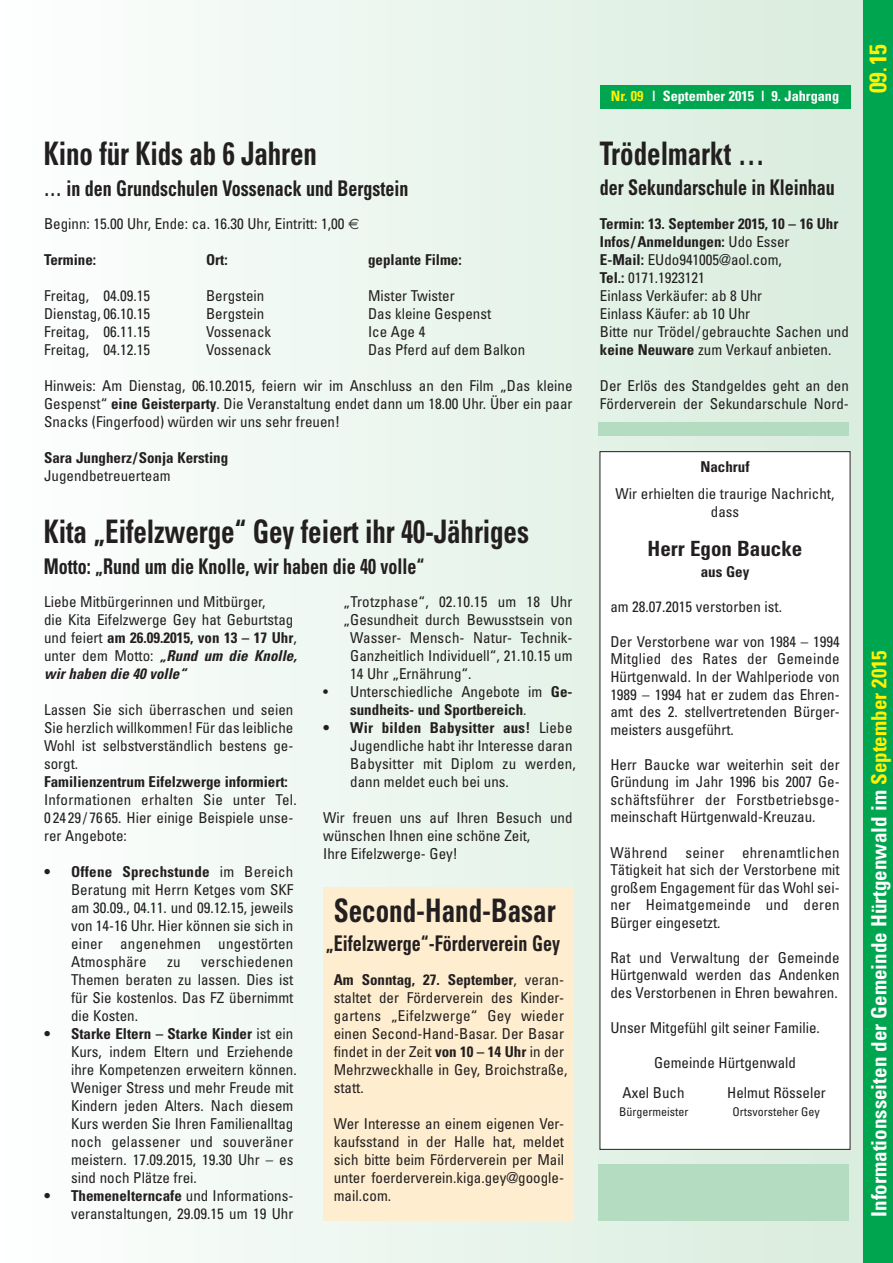
<style>
.page{position:relative;width:893px;height:1263px;background:#fff}
.page>*{position:absolute;margin:0;border:0;box-sizing:border-box;transform-origin:0 0}
.t1{font:700 condensed 32.4px "Univers";letter-spacing:-.005em;color:#231f20;scale:.83 1}
.t2{font:700 condensed 24px "Univers";color:#fff101}
.t3{font:700 condensed 21.6px "Univers";color:#231f20;scale:.83 1}
.t4{font:700 condensed 21px "Univers";color:#fff}
.t5{font:700 condensed 21px "Univers";color:#231f20}
.t6{font:condensed 15px/18px "Univers";color:#231f20}
.t7{font:700 condensed 15px "Univers";color:#231f20}
.t8{font:condensed 15px "Univers";letter-spacing:.02em;color:#231f20}
.t9{font:700 condensed 14.25px "Univers";color:#fff}
.t10{font:condensed 12px "Univers";color:#231f20}
.s1{font-weight:700}
.s2{font-weight:700;font-style:italic}
.s3{color:#fff101}
.s4{font-size:21px}
</style>
<div class="page">
<div style="left:0;top:0;width:893px;height:1263px;background:linear-gradient(to right,#feffff,#d6ebdb)"></div>
<div style="left:324px;top:887px;width:250px;height:333px;background:#feedce"></div>
<div style="left:600px;top:85px;width:250px;height:23px;background:#00a54f"></div>
<div style="left:863px;top:0;width:30px;height:1263px;background:#00a54f"></div>
<div style="left:598px;top:1164px;width:251px;height:56px;background:#b3dcc0"></div>
<div style="left:598px;top:423px;width:251px;height:13px;background:#b3dcc0"></div>
<div style="left:600px;top:452px;width:250px;height:697px;background:#fff"></div>
<svg style="left:348px;top:219px;width:11px;height:10px"></svg>
<h1 class="t1" style="left:44px;top:142px;width:330px">Kino für Kids ab 6 Jahren</h1>
<h3 class="t3" style="left:44px;top:180px;width:441px">… in den Grundschulen Vossenack und Bergstein</h3>
<p class="t6" style="left:44px;top:216px;width:302px">Beginn: 15.00 Uhr, Ende: ca. 16.30 Uhr, Eintritt: 1,00</p>
<p class="t7" style="left:44px;top:254px;width:54px">Termine:</p>
<p class="t7" style="left:206px;top:254px;width:23px">Ort:</p>
<p class="t7" style="left:368px;top:254px;width:95px">geplante Filme:</p>
<p class="t6" style="left:44px;top:288px;width:108px">Freitag, 04.09.15</p>
<p class="t6" style="left:206px;top:288px;width:60px">Bergstein</p>
<p class="t6" style="left:368px;top:288px;width:88px">Mister Twister</p>
<p class="t6" style="left:44px;top:306px;width:108px">Dienstag, 06.10.15</p>
<p class="t6" style="left:206px;top:306px;width:60px">Bergstein</p>
<p class="t6" style="left:368px;top:306px;width:125px">Das kleine Gespenst</p>
<p class="t6" style="left:44px;top:324px;width:108px">Freitag, 06.11.15</p>
<p class="t6" style="left:206px;top:324px;width:67px">Vossenack</p>
<p class="t6" style="left:368px;top:324px;width:59px">Ice Age 4</p>
<p class="t6" style="left:44px;top:342px;width:108px">Freitag, 04.12.15</p>
<p class="t6" style="left:206px;top:342px;width:67px">Vossenack</p>
<p class="t6" style="left:368px;top:342px;width:159px">Das Pferd auf dem Balkon</p>
<p class="t6" style="left:44px;top:378px;width:530px;text-align:justify">Hinweis: Am Dienstag, 06.10.2015, feiern wir im Anschluss an den Film „Das kleine Gespenst“ <span class="s1">eine Geisterparty</span>. Die Veranstaltung endet dann um 18.00 Uhr. Über ein paar Snacks (Fingerfood) würden wir uns sehr freuen!</p>
<p class="t7" style="left:44px;top:452px;width:186px">Sara Jungherz/Sonja Kersting</p>
<p class="t6" style="left:44px;top:468px;width:128px">Jugendbetreuerteam</p>
<h1 class="t1" style="left:44px;top:520px;width:586px">Kita „Eifelzwerge“ Gey feiert ihr 40-Jähriges</h1>
<h3 class="t3" style="left:44px;top:558px;width:460px">Motto: „Rund um die Knolle, wir haben die 40 volle“</h3>
<p class="t6" style="left:44px;top:594px;width:254px">Liebe Mitbürgerinnen und Mitbürger,<br>die Kita Eifelzwerge Gey hat Geburtstag und feiert <span class="s1">am 26.09.2015, von 13 – 17 Uhr</span>, unter dem Motto: <span class="s2">„Rund um die Knolle, wir haben die 40 volle“</span></p>
<p class="t6" style="left:44px;top:702px;width:251px;text-align:justify">Lassen Sie sich überraschen und seien Sie herzlich willkommen! Für das leibliche Wohl ist selbstverständlich bestens ge&shy;sorgt.</p>
<p class="t7" style="left:44px;top:776px;width:245px">Familienzentrum Eifelzwerge informiert:</p>
<p class="t6" style="left:44px;top:792px;width:254px">Informationen erhalten Sie unter Tel.<br>0 24 29 / 76 65. Hier einige Beispiele unse&shy;rer Angebote:</p>
<p class="t6" style="left:71px;top:864px;width:224px;text-align:justify;text-indent:-27px"><span class="s1">• Offene Sprechstunde</span> im Bereich Beratung mit Herrn Ketges vom SKF am 30.09., 04.11. und 09.12.15, jeweils von 14-16 Uhr. Hier können sie sich in einer angenehmen ungestörten Atmosphäre</p>
<p class="t6" style="left:71px;top:954px;width:224px;text-align:justify;text-indent:130px">verschiedenen Themen beraten zu lassen. Dies ist für Sie kostenlos. Das FZ übernimmt die Kosten.</p>
<p class="t6" style="left:71px;top:1026px;width:227px;text-indent:-27px"><span class="s1">• Starke Eltern – Starke Kinder</span> ist ein Kurs, indem Eltern und Erziehende ihre Kompetenzen erweitern können.<br>Weniger Stress und mehr Freude mit Kindern jeden Alters. Nach diesem Kurs werden Sie Ihren Familienalltag noch gelassener und souveräner meistern. 17.09.2015, 19.30 Uhr – es sind noch Plätze frei.</p>
<p class="t6" style="left:44px;top:1188px;width:251px;text-align:right"><span class="s1">• Themenelterncafe</span> und Informations&shy;veranstaltungen, 29.09.15 um 19 Uhr</p>
<p class="t6" style="left:167px;top:954px;width:15px">zu</p>
<p class="t8" style="left:343px;top:596px;width:231px">„Trotzphase“, 02.10.15 um 18 Uhr</p>
<p class="t6" style="left:343px;top:612px;width:231px">„Gesundheit durch Bewusstsein von</p>
<p class="t6" style="left:350px;top:630px;width:224px">Wasser- Mensch- Natur- Technik-</p>
<p class="t6" style="left:350px;top:648px;width:224px">Ganzheitlich Individuell“, 21.10.15 um</p>
<p class="t6" style="left:350px;top:666px;width:123px">14 Uhr „Ernährung“.</p>
<p class="t6" style="left:350px;top:684px;width:224px;text-indent:-27px">• Unterschiedliche Angebote im <span class="s1">Ge&shy;sundheits- und Sportbereich</span>.</p>
<p class="t6" style="left:350px;top:720px;width:227px;text-indent:-27px"><span class="s1">• Wir bilden Babysitter aus!</span> Liebe<br>Jugendliche habt ihr Interesse daran<br>Babysitter mit Diplom zu werden, dann meldet euch bei uns.</p>
<p class="t6" style="left:323px;top:810px;width:251px">Wir freuen uns auf Ihren Besuch und wünschen Ihnen eine schöne Zeit,<br>Ihre Eifelzwerge- Gey!</p>
<h1 class="t1" style="left:334px;top:898px;width:269px">Second-Hand-Basar</h1>
<h3 class="t3" style="left:326px;top:936px;width:284px">„Eifelzwerge“-Förderverein Gey</h3>
<p class="t6" style="left:334px;top:972px;width:235px"><span class="s1">Am Sonntag, 27. September</span>, veran&shy;staltet der Förderverein des Kinder&shy;gartens „Eifelzwerge“ Gey wieder einen Second-Hand-Basar. Der Basar findet in der Zeit <span class="s1">von 10 – 14 Uhr</span> in der<br>Mehrzweckhalle in Gey, Broichstraße, statt.</p>
<p class="t6" style="left:334px;top:1116px;width:232px;text-align:justify">Wer Interesse an einem eigenen Ver&shy;kaufsstand in der Halle hat, meldet sich bitte beim Förderverein per Mail unter foerderverein.kiga.gey@google&shy;mail.com.</p>
<p class="t9" style="left:611px;top:91px;width:230px"><span class="s3">Nr. 09</span> | September 2015 | 9. Jahrgang</p>
<h1 class="t1" style="left:600px;top:142px;width:200px">Trödelmarkt …</h1>
<h3 class="t3" style="left:600px;top:179px;width:285px">der Sekundarschule in Kleinhau</h3>
<p class="t6" style="left:600px;top:216px;width:251px"><span class="s1">Termin: 13. September 2015, 10 – 16 Uhr<br>Infos/Anmeldungen:</span> Udo Esser<br><span class="s1">E-Mail:</span> EUdo941005@aol.com,<br><span class="s1">Tel.:</span> 0171.1923121<br>Einlass Verkäufer: ab 8 Uhr<br>Einlass Käufer: ab 10 Uhr<br>Bitte nur Trödel/gebrauchte Sachen und <span class="s1">keine Neuware</span> zum Verkauf anbieten.</p>
<p class="t6" style="left:600px;top:378px;width:251px">Der Erlös des Standgeldes geht an den<br>Förderverein der Sekundarschule Nord-</p>
<p class="t7" style="left:700px;top:461px;width:51px">Nachruf</p>
<p class="t6" style="left:616px;top:487px;width:220px;line-height:17.5px;text-align:center">Wir erhielten die traurige Nachricht, dass</p>
<h3 class="t5" style="left:648px;top:541px;width:156px">Herr Egon Baucke</h3>
<p class="t7" style="left:701px;top:566px;width:50px">aus Gey</p>
<p class="t6" style="left:610px;top:599px;width:173px">am 28.07.2015 verstorben ist.</p>
<p class="t6" style="left:610px;top:634px;width:231px;line-height:17.5px;text-align:justify">Der Verstorbene war von 1984 – 1994<br>Mitglied des Rates der Gemeinde Hürtgenwald. In der Wahlperiode von 1989 – 1994 hat er zudem das Ehren&shy;amt des 2. stellvertretenden Bürger&shy;meisters ausgeführt.</p>
<p class="t6" style="left:610px;top:757px;width:231px;line-height:17.5px;text-align:justify">Herr Baucke war weiterhin seit der Gründung im Jahr 1996 bis 2007 Ge&shy;schäftsführer der Forstbetriebsge&shy;meinschaft Hürtgenwald-Kreuzau.</p>
<p class="t6" style="left:610px;top:845px;width:231px;line-height:17.5px;text-align:justify">Während seiner ehrenamtlichen Tätigkeit hat sich der Verstorbene mit großem Engagement für das Wohl sei&shy;ner Heimatgemeinde und deren Bürger eingesetzt.</p>
<p class="t6" style="left:610px;top:950px;width:231px;line-height:17.5px;text-align:justify">Rat und Verwaltung der Gemeinde Hürtgenwald werden das Andenken des Verstorbenen in Ehren bewahren.</p>
<p class="t6" style="left:610px;top:1020px;width:211px">Unser Mitgefühl gilt seiner Familie.</p>
<p class="t6" style="left:623px;top:1049px;width:175px;line-height:30.2px;text-indent:31px">Gemeinde Hürtgenwald<br>Axel Buch</p>
<p class="t6" style="left:727px;top:1085px;width:100px">Helmut Rösseler</p>
<p class="t10" style="left:619px;top:1107px;width:71px">Bürgermeister</p>
<p class="t10" style="left:732px;top:1107px;width:89px">Ortsvorsteher Gey</p>
<h2 class="t2" style="left:869px;top:93px;width:51px;rotate:-90deg">09<span class="s4">.</span>15</h2>
<h3 class="t4" style="left:871px;top:1217px;width:568px;rotate:-90deg">Informationsseiten der Gemeinde Hürtgenwald im <span class="s3">September 2015</span></h3>
</div>
